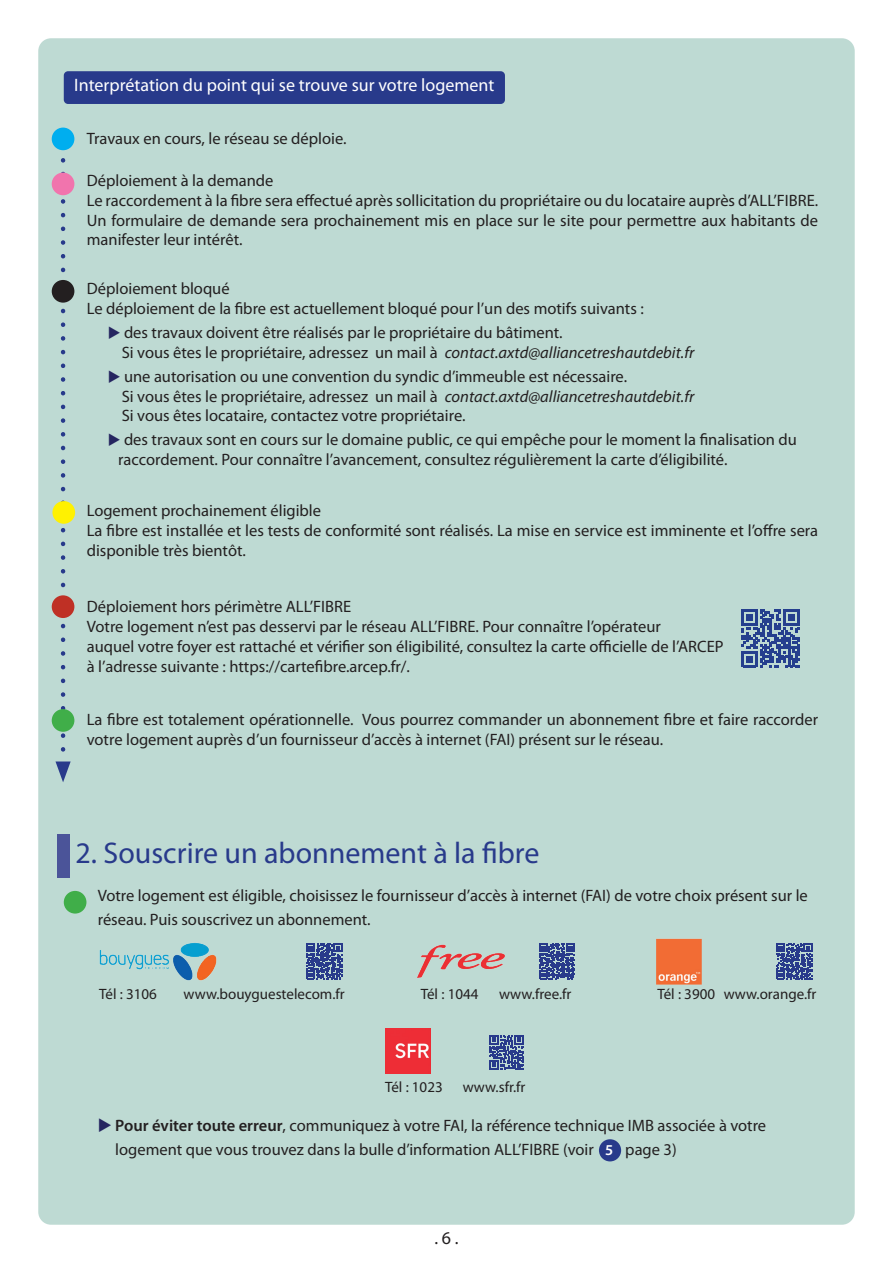
<style>
.page{position:relative;width:893px;height:1263px;background:#fff}
.page>*{position:absolute;margin:0;border:0;box-sizing:border-box;transform-origin:0 0}
.t1{font:30px "Myriad Pro";color:#283a8b}
.t2{font:18px "Myriad Pro";color:#fff}
.t3{font:18px "Myriad Pro";color:#231f20}
.t4{font:16.5px/19.8px "Myriad Pro";color:#231f20}
.t5{font:600 15.15px "Myriad Pro";color:#fff}
.t6{font:15px "Myriad Pro";color:#231f20}
.s1{color:#252560}
.s2{font-style:italic}
.s3{font-weight:600}
</style>
<div class="page">
<div style="left:38px;top:38px;width:817px;height:1187px;background:#bedad3;border-radius:13px"></div>
<div style="left:64px;top:71px;width:441px;height:33px;background:#283a8b;border-radius:4px"></div>
<div style="left:57px;top:834px;width:13px;height:44px;background:#4b5499"></div>
<div style="left:64px;top:891px;width:22px;height:22px;background:#40ae49;border-radius:50%"></div>
<img style="left:656px;top:938px;width:46px;height:47px">
<img style="left:417px;top:944px;width:88px;height:34px">
<img style="left:385px;top:1028px;width:46px;height:46px">
<img style="left:99px;top:943px;width:118px;height:38px">
<svg style="left:55px;top:147px;width:16px;height:635px"></svg>
<div style="left:52px;top:128px;width:22px;height:22px;background:#00aeef;border-radius:50%"></div>
<div style="left:52px;top:173px;width:22px;height:22px;background:#f174ad;border-radius:50%"></div>
<div style="left:52px;top:280px;width:22px;height:23px;background:#231f20;border-radius:50%"></div>
<div style="left:52px;top:501px;width:23px;height:23px;background:#fff101;border-radius:50%"></div>
<div style="left:52px;top:709px;width:22px;height:23px;background:#40ae49;border-radius:50%"></div>
<div style="left:52px;top:595px;width:22px;height:23px;background:#bf3025;border-radius:50%"></div>
<svg style="left:306px;top:943px;width:36px;height:36px"></svg>
<svg style="left:539px;top:943px;width:36px;height:36px"></svg>
<svg style="left:776px;top:943px;width:36px;height:36px"></svg>
<svg style="left:489px;top:1035px;width:35px;height:35px"></svg>
<svg style="left:741px;top:609px;width:58px;height:58px"></svg>
<div style="left:599px;top:1139px;width:22px;height:22px;background:#283a8b;border-radius:50%"></div>
<p class="t2" style="left:74px;top:74px;width:422px">Interprétation du point qui se trouve sur votre logement</p>
<p class="t4" style="left:87px;top:128px;width:261px">Travaux en cours, le réseau se déploie.</p>
<p class="t4" style="left:87px;top:170px;width:733px">Déploiement à la demande<br>Le raccordement à la fibre sera effectué après sollicitation du propriétaire ou du locataire auprès d’ALL’FIBRE.<br>Un formulaire de demande sera prochainement mis en place sur le site pour permettre aux habitants de manifester leur intérêt.</p>
<p class="t4" style="left:87px;top:278px;width:558px">Déploiement bloqué<br>Le déploiement de la fibre est actuellement bloqué pour l’un des motifs suivants :</p>
<p class="t4" style="left:122px;top:322px;width:574px;text-indent:-14px"><span class="s1">◆</span> des travaux doivent être réalisés par le propriétaire du bâtiment.<br>Si vous êtes le propriétaire, adressez un mail à <span class="s2">contact.axtd@alliancetreshautdebit.fr</span></p>
<p class="t4" style="left:122px;top:366px;width:574px;text-indent:-14px"><span class="s1">◆</span> une autorisation ou une convention du syndic d’immeuble est nécessaire.<br>Si vous êtes le propriétaire, adressez un mail à <span class="s2">contact.axtd@alliancetreshautdebit.fr<br></span>Si vous êtes locataire, contactez votre propriétaire.</p>
<p class="t4" style="left:118px;top:430px;width:680px;text-indent:-10px"><span class="s1">◆</span> des travaux sont en cours sur le domaine public, ce qui empêche pour le moment la finalisation du raccordement. Pour connaître l’avancement, consultez régulièrement la carte d’éligibilité.</p>
<p class="t4" style="left:87px;top:500px;width:733px">Logement prochainement éligible<br>La fibre est installée et les tests de conformité sont réalisés. La mise en service est imminente et l’offre sera disponible très bientôt.</p>
<p class="t4" style="left:87px;top:597px;width:638px">Déploiement hors périmètre ALL’FIBRE<br>Votre logement n’est pas desservi par le réseau ALL’FIBRE. Pour connaître l’opérateur<br>auquel votre foyer est rattaché et vérifier son éligibilité, consultez la carte officielle de l’ARCEP à l’adresse suivante : https://cartefibre.arcep.fr/.</p>
<p class="t4" style="left:87px;top:710px;width:733px">La fibre est totalement opérationnelle. Vous pourrez commander un abonnement fibre et faire raccorder votre logement auprès d’un fournisseur d’accès à internet (FAI) présent sur le réseau.</p>
<h1 class="t1" style="left:75px;top:835px;width:465px">2. Souscrire un abonnement à la fibre</h1>
<p class="t4" style="left:98px;top:883px;width:711px;line-height:24px">Votre logement est éligible, choisissez le fournisseur d’accès à internet (FAI) de votre choix présent sur le réseau. Puis souscrivez un abonnement.</p>
<p class="t6" style="left:184px;top:984px;width:163px">www.bouyguestelecom.fr</p>
<p class="t6" style="left:499px;top:984px;width:74px">www.free.fr</p>
<p class="t6" style="left:724px;top:984px;width:94px">www.orange.fr</p>
<p class="t6" style="left:99px;top:984px;width:59px">Tél : 3106</p>
<p class="t6" style="left:421px;top:984px;width:59px">Tél : 1044</p>
<p class="t6" style="left:657px;top:984px;width:59px">Tél : 3900</p>
<p class="t6" style="left:463px;top:1077px;width:64px">www.sfr.fr</p>
<p class="t6" style="left:385px;top:1077px;width:59px">Tél : 1023</p>
<p class="t4" style="left:115px;top:1113px;width:652px;line-height:24px;text-indent:-17px"><span class="s1">◆</span> <span class="s3">Pour éviter toute erreur</span>, communiquez à votre FAI, la référence technique IMB associée à votre logement que vous trouvez dans la bulle d’information ALL’FIBRE (voir</p>
<p class="t4" style="left:625px;top:1139px;width:53px">page 3)</p>
<p class="t5" style="left:605px;top:1141px;width:10px">5</p>
<p class="t3" style="left:434px;top:1226px;width:26px">. 6 .</p>
</div>
